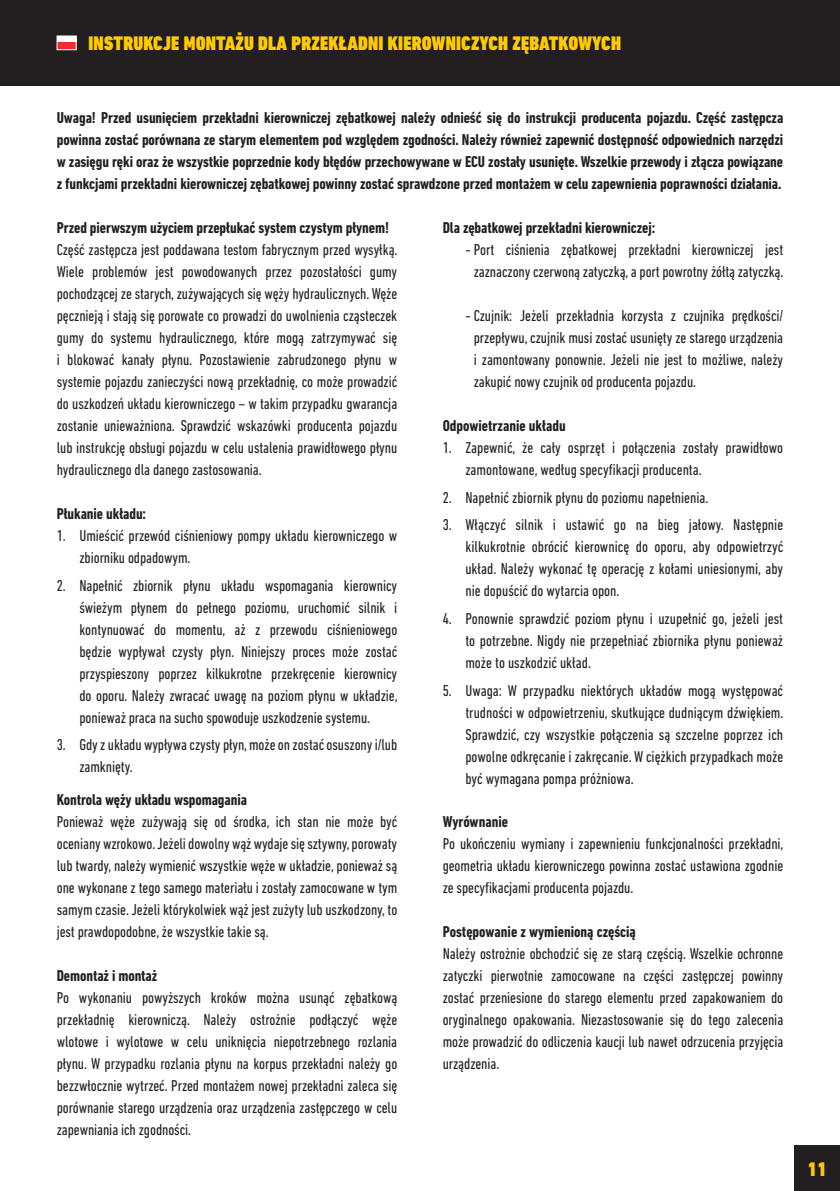
<style>
.page{position:relative;width:840px;height:1191px;background:#fff}
.page>*{position:absolute;margin:0;border:0;box-sizing:border-box;transform-origin:0 0}
.t1{font:900 condensed 20px "DIN Next LT Pro";letter-spacing:.01em;color:#feca0a}
.Brød{font:condensed 16px/22px "DIN Next LT Pro";letter-spacing:-.005em;color:#231f20;text-align:justify}
.Liste{font:condensed 16px/22px "DIN Next LT Pro";color:#231f20;text-align:justify}
.Overunderskrift{font:700 condensed 16px/22px "DIN Next LT Pro";letter-spacing:-.005em;color:#231f20;text-align:justify}
.Mellemrubrik{font:700 condensed 16px "DIN Next LT Pro";letter-spacing:-.005em;color:#231f20}
</style>
<div class="page">
<div style="left:794px;top:1145px;width:45px;height:46px;background:#231f20"></div>
<div style="left:0;top:0;width:839px;height:85px;background:#231f20"></div>
<div style="left:57px;top:36px;width:19px;height:7px;background:#fff"></div>
<div style="left:57px;top:43px;width:19px;height:7px;background:#ee2b30"></div>
<div style="left:57px;top:36px;width:19px;height:14px;border:1px solid #fff"></div>
<p class="t1" style="left:88px;top:32px;width:533px">INSTRUKCJE MONTAŻU DLA PRZEKŁADNI KIEROWNICZYCH ZĘBATKOWYCH</p>
<p class="Overunderskrift" style="left:57px;top:106px;width:727px">Uwaga! Przed usunięciem przekładni kierowniczej zębatkowej należy odnieść się do instrukcji producenta pojazdu. Część zastępcza powinna zostać porównana ze starym elementem pod względem zgodności. Należy również zapewnić dostępność odpowiednich narzędzi w zasięgu ręki oraz że wszystkie poprzednie kody błędów przechowywane w ECU zostały usunięte. Wszelkie przewody i złącza powiązane z funkcjami przekładni kierowniczej zębatkowej powinny zostać sprawdzone przed montażem w celu zapewnienia poprawności działania.</p>
<p class="Mellemrubrik" style="left:57px;top:218px;width:333px">Przed pierwszym użyciem przepłukać system czystym płynem!</p>
<p class="Brød" style="left:57px;top:238px;width:342px">Część zastępcza jest poddawana testom fabrycznym przed wysyłką.<br>Wiele problemów jest powodowanych przez pozostałości gumy pochodzącej ze starych, zużywających się węży hydraulicznych. Węże pęcznieją i stają się porowate co prowadzi do uwolnienia cząsteczek gumy do systemu hydraulicznego, które mogą zatrzymywać się i blokować kanały płynu. Pozostawienie zabrudzonego płynu w systemie pojazdu zanieczyści nową przekładnię, co może prowadzić do uszkodzeń układu kierowniczego – w takim przypadku gwarancja zostanie unieważniona. Sprawdzić wskazówki producenta pojazdu lub instrukcję obsługi pojazdu w celu ustalenia prawidłowego płynu hydraulicznego dla danego zastosowania.</p>
<p class="Mellemrubrik" style="left:57px;top:504px;width:91px">Płukanie układu:</p>
<p class="Liste" style="left:79px;top:524px;width:319px;text-indent:-23px">1. Umieścić przewód ciśnieniowy pompy układu kierowniczego w zbiorniku odpadowym.</p>
<p class="Liste" style="left:79px;top:574px;width:319px;text-indent:-23px">2. Napełnić zbiornik płynu układu wspomagania kierownicy świeżym płynem do pełnego poziomu, uruchomić silnik i kontynuować do momentu, aż z przewodu ciśnieniowego będzie wypływał czysty płyn. Niniejszy proces może zostać przyspieszony poprzez kilkukrotne przekręcenie kierownicy do oporu. Należy zwracać uwagę na poziom płynu w układzie, ponieważ praca na sucho spowoduje uszkodzenie systemu.</p>
<p class="Liste" style="left:79px;top:733px;width:319px;text-indent:-23px">3. Gdy z układu wypływa czysty płyn, może on zostać osuszony i/lub zamknięty.</p>
<p class="Mellemrubrik" style="left:57px;top:790px;width:192px">Kontrola węży układu wspomagania</p>
<p class="Brød" style="left:57px;top:810px;width:342px">Ponieważ węże zużywają się od środka, ich stan nie może być oceniany wzrokowo. Jeżeli dowolny wąż wydaje się sztywny, porowaty lub twardy, należy wymienić wszystkie węże w układzie, ponieważ są one wykonane z tego samego materiału i zostały zamocowane w tym samym czasie. Jeżeli którykolwiek wąż jest zużyty lub uszkodzony, to jest prawdopodobne, że wszystkie takie są.</p>
<p class="Mellemrubrik" style="left:57px;top:966px;width:102px">Demontaż i montaż</p>
<p class="Brød" style="left:57px;top:986px;width:342px">Po wykonaniu powyższych kroków można usunąć zębatkową przekładnię kierowniczą. Należy ostrożnie podłączyć węże wlotowe i wylotowe w celu uniknięcia niepotrzebnego rozlania płynu. W przypadku rozlania płynu na korpus przekładni należy go bezzwłocznie wytrzeć. Przed montażem nowej przekładni zaleca się porównanie starego urządzenia oraz urządzenia zastępczego w celu zapewniania ich zgodności.</p>
<p class="Mellemrubrik" style="left:442px;top:218px;width:214px">Dla zębatkowej przekładni kierowniczej:</p>
<p class="Brød" style="left:465px;top:238px;width:319px;text-align:center">- Port ciśnienia zębatkowej przekładni kierowniczej jest zaznaczony czerwoną zatyczką, a port powrotny żółtą zatyczką.</p>
<p class="Brød" style="left:473px;top:304px;width:311px;text-indent:-8px">- Czujnik: Jeżeli przekładnia korzysta z czujnika prędkości/ przepływu, czujnik musi zostać usunięty ze starego urządzenia i zamontowany ponownie. Jeżeli nie jest to możliwe, należy zakupić nowy czujnik od producenta pojazdu.</p>
<p class="Mellemrubrik" style="left:442px;top:416px;width:124px">Odpowietrzanie układu</p>
<p class="Liste" style="left:465px;top:436px;width:319px;text-indent:-23px">1. Zapewnić, że cały osprzęt i połączenia zostały prawidłowo zamontowane, według specyfikacji producenta.</p>
<p class="Liste" style="left:442px;top:486px;width:267px">2. Napełnić zbiornik płynu do poziomu napełnienia.</p>
<p class="Liste" style="left:465px;top:513px;width:319px;text-indent:-23px">3. Włączyć silnik i ustawić go na bieg jałowy. Następnie kilkukrotnie obrócić kierownicę do oporu, aby odpowietrzyć układ. Należy wykonać tę operację z kołami uniesionymi, aby nie dopuścić do wytarcia opon.</p>
<p class="Liste" style="left:465px;top:607px;width:319px;text-indent:-23px">4. Ponownie sprawdzić poziom płynu i uzupełnić go, jeżeli jest to potrzebne. Nigdy nie przepełniać zbiornika płynu ponieważ może to uszkodzić układ.</p>
<p class="Liste" style="left:465px;top:679px;width:319px;text-indent:-23px">5. Uwaga: W przypadku niektórych układów mogą występować trudności w odpowietrzeniu, skutkujące dudniącym dźwiękiem.<br>Sprawdzić, czy wszystkie połączenia są szczelne poprzez ich powolne odkręcanie i zakręcanie. W ciężkich przypadkach może być wymagana pompa próżniowa.</p>
<p class="Mellemrubrik" style="left:442px;top:812px;width:67px">Wyrównanie</p>
<p class="Brød" style="left:442px;top:832px;width:342px">Po ukończeniu wymiany i zapewnieniu funkcjonalności przekładni, geometria układu kierowniczego powinna zostać ustawiona zgodnie ze specyfikacjami producenta pojazdu.</p>
<p class="Mellemrubrik" style="left:442px;top:922px;width:195px">Postępowanie z wymienioną częścią</p>
<p class="Brød" style="left:442px;top:942px;width:342px">Należy ostrożnie obchodzić się ze starą częścią. Wszelkie ochronne zatyczki pierwotnie zamocowane na części zastępczej powinny zostać przeniesione do starego elementu przed zapakowaniem do oryginalnego opakowania. Niezastosowanie się do tego zalecenia może prowadzić do odliczenia kaucji lub nawet odrzucenia przyjęcia urządzenia.</p>
<p class="t1" style="left:807px;top:1157px;width:20px">11</p>
</div>
